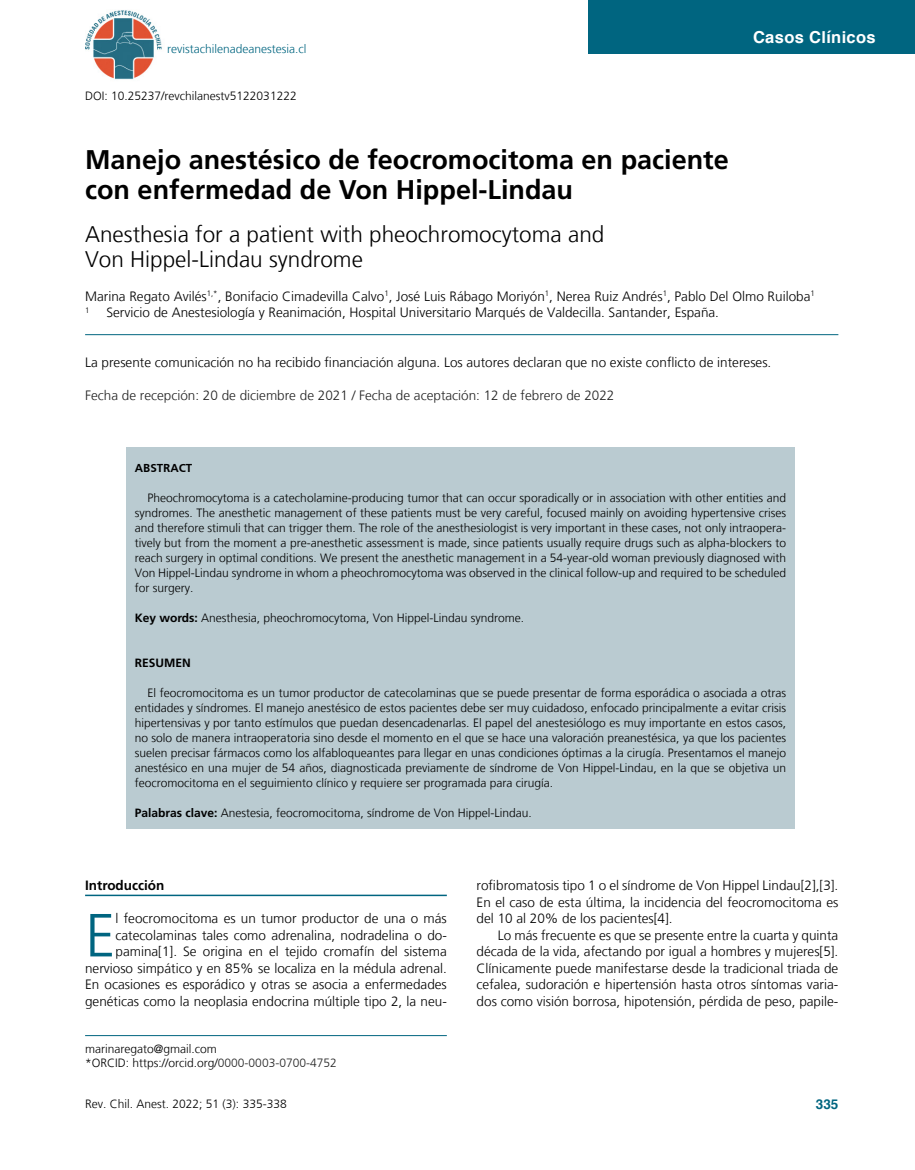
<style>
.page{position:relative;width:915px;height:1170px;background:#fff}
.page>*{position:absolute;margin:0;border:0;box-sizing:border-box;transform-origin:0 0}
.t1{font:300 60.75px "Frutiger LT";color:#006580}
.t2{font:700 27px "Frutiger";color:#000}
.t3{font:300 22.5px "Frutiger LT";color:#000}
.t4{font:700 16.5px "Helvetica";letter-spacing:.02em;color:#fff}
.t5{font:300 13.5px/16.5px "Frutiger LT";color:#000;text-align:justify}
.t6{font:300 13.5px "Frutiger LT";color:#222}
.t7{font:700 13.5px "Frutiger";color:#000}
.t8{font:700 13.5px "Helvetica";color:#006580}
._6-figuras{font:300 12px/15px "Frutiger LT";color:#000;text-align:justify}
._3tabla-corresponden{font:300 12px "Frutiger LT";color:#000}
.figuras{font:300 12px "Frutiger LT";color:#006580}
.t9{font:700 12px "Frutiger";color:#000}
.t10{font:700 12px "Frutiger";color:#000}
.t11{font:300 7.8px "Frutiger LT";color:#000}
.s1{font-family:"Frutiger";font-weight:700}
.s2{color:#222}
</style>
<div class="page">
<div style="left:588px;top:0;width:326px;height:54px;background:#006580"></div>
<img style="left:85px;top:10px;width:77px;height:70px">
<hr style="left:85px;top:334px;width:753px;height:1px;background:#006580">
<hr style="left:85px;top:1035px;width:361px;height:1px;background:#006580">
<div style="left:126px;top:447px;width:668px;height:382px;background:#bacbd1"></div>
<hr style="left:85px;top:894px;width:361px;height:2px;background:#006580">
<p class="figuras" style="left:167px;top:42px;width:141px">revistachilenadeanestesia.cl</p>
<p class="_6-figuras" style="left:85px;top:88px;width:213px">DOI: 10.25237/revchilanestv5122031222</p>
<h3 class="t4" style="left:752px;top:24px;width:124px">Casos Clínicos</h3>
<p class="t2" style="left:85px;top:144px;width:645px">Manejo anestésico de feocromocitoma en paciente</p>
<p class="t2" style="left:85px;top:174px;width:489px">con enfermedad de Von Hippel-Lindau</p>
<p class="t3" style="left:85px;top:221px;width:520px">Anesthesia for a patient with pheochromocytoma and</p>
<p class="t3" style="left:85px;top:247px;width:279px">Von Hippel-Lindau syndrome</p>
<p class="t5" style="left:85px;top:288px;width:731px">Marina Regato Avilés<sup>1,*</sup>, Bonifacio Cimadevilla Calvo<sup>1</sup>, José Luis Rábago Moriyón<sup>1</sup>, Nerea Ruiz Andrés<sup>1</sup>, Pablo Del Olmo Ruiloba<sup>1</sup></p>
<p class="t11" style="left:85px;top:305px;width:6px">1</p>
<p class="t5" style="left:106px;top:304px;width:614px">Servicio de Anestesiología y Reanimación, Hospital Universitario Marqués de Valdecilla. Santander, España.</p>
<p class="t5" style="left:85px;top:354px;width:687px">La presente comunicación no ha recibido financiación alguna. Los autores declaran que no existe conflicto de intereses.</p>
<p class="t6" style="left:85px;top:387px;width:530px">Fecha de recepción: 20 de diciembre de 2021 / Fecha de aceptación: 12 de febrero de 2022</p>
<p class="t9" style="left:135px;top:460px;width:59px">ABSTRACT</p>
<p class="_6-figuras" style="left:135px;top:490px;width:652px;text-indent:13px">Pheochromocytoma is a catecholamine-producing tumor that can occur sporadically or in association with other entities and syndromes. The anesthetic management of these patients must be very careful, focused mainly on avoiding hypertensive crises and therefore stimuli that can trigger them. The role of the anesthesiologist is very important in these cases, not only intraopera&shy;tively but from the moment a pre-anesthetic assessment is made, since patients usually require drugs such as alpha-blockers to reach surgery in optimal conditions. We present the anesthetic management in a 54-year-old woman previously diagnosed with Von Hippel-Lindau syndrome in whom a pheochromocytoma was observed in the clinical follow-up and required to be scheduled for surgery.</p>
<p class="_6-figuras" style="left:135px;top:610px;width:391px"><span class="s1">Key words:</span> Anesthesia, pheochromocytoma, Von Hippel-Lindau syndrome.</p>
<p class="t10" style="left:135px;top:655px;width:58px">RESUMEN</p>
<p class="_6-figuras" style="left:135px;top:685px;width:652px;text-indent:13px">El feocromocitoma es un tumor productor de catecolaminas que se puede presentar de forma esporádica o asociada a otras entidades y síndromes. El manejo anestésico de estos pacientes debe ser muy cuidadoso, enfocado principalmente a evitar crisis hipertensivas y por tanto estímulos que puedan desencadenarlas. El papel del anestesiólogo es muy importante en estos casos, no solo de manera intraoperatoria sino desde el momento en el que se hace una valoración preanestésica, ya que los pacientes suelen precisar fármacos como los alfabloqueantes para llegar en unas condiciones óptimas a la cirugía. Presentamos el manejo anestésico en una mujer de 54 años, diagnosticada previamente de síndrome de Von Hippel-Lindau, en la que se objetiva un feocromocitoma en el seguimiento clínico y requiere ser programada para cirugía.</p>
<p class="_6-figuras" style="left:135px;top:805px;width:398px"><span class="s1">Palabras clave:</span> Anestesia, feocromocitoma, síndrome de Von Hippel-Lindau.</p>
<p class="t7" style="left:85px;top:877px;width:81px">Introducción</p>
<p class="t1" style="left:85px;top:901px;width:32px">E</p>
<p class="t5" style="left:85px;top:910px;width:363px;text-align:right">l feocromocitoma es un tumor productor de una o más catecolaminas tales como adrenalina, nodradelina o do&shy;pamina[1]. Se origina en el tejido cromafín del sistema nervioso simpático y en 85% se localiza en la médula adrenal.<br>En ocasiones es esporádico y otras se asocia a enfermedades genéticas como la neoplasia endocrina múltiple tipo 2, la neu-</p>
<p class="_6-figuras" style="left:85px;top:1041px;width:133px">marinaregato@gmail.com</p>
<p class="_6-figuras" style="left:85px;top:1054px;width:253px">*ORCID: https://orcid.org/<span class="s2">0000-0003-0700-4752</span></p>
<p class="_3tabla-corresponden" style="left:85px;top:1096px;width:203px">Rev. Chil. Anest. 2022; 51 (3): 335-338</p>
<p class="t5" style="left:476px;top:877px;width:363px">rofibromatosis tipo 1 o el síndrome de Von Hippel Lindau[2],[3].<br>En el caso de esta última, la incidencia del feocromocitoma es del 10 al 20% de los pacientes[4].</p>
<p class="t5" style="left:476px;top:927px;width:363px;text-indent:21px">Lo más frecuente es que se presente entre la cuarta y quinta década de la vida, afectando por igual a hombres y mujeres[5].<br>Clínicamente puede manifestarse desde la tradicional triada de cefalea, sudoración e hipertensión hasta otros síntomas varia&shy;dos como visión borrosa, hipotensión, pérdida de peso, papile-</p>
<p class="t8" style="left:815px;top:1093px;width:24px">335</p>
</div>
